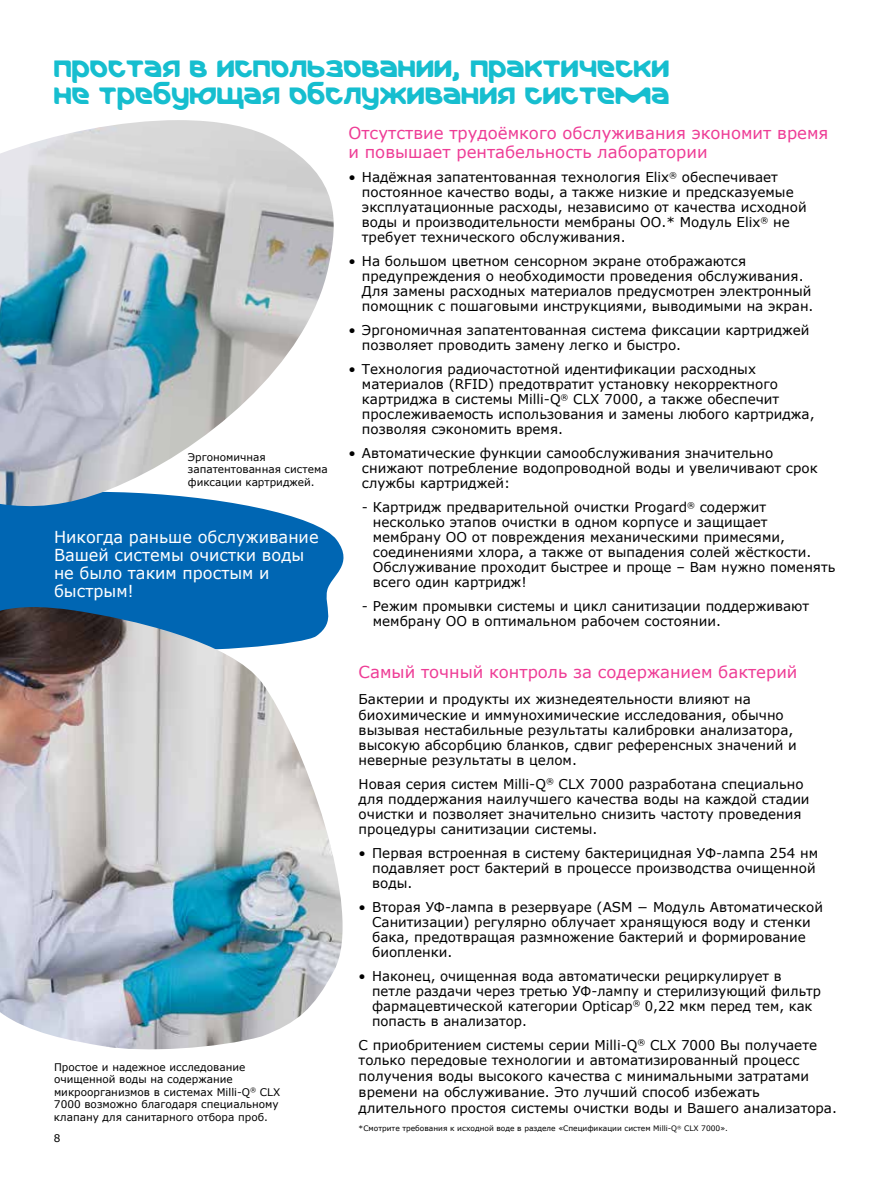
<style>
.page{position:relative;width:891px;height:1188px;background:#fff}
.page>*{position:absolute;margin:0;border:0;box-sizing:border-box;transform-origin:0 0}
.t1{font:24px/27px "Merck";color:#16becf}
.t2{font:16.5px/19.5px "Verdana";color:#ee3d96}
.t3{font:16.5px/18px "Verdana";color:#fff}
.t4{font:13.5px/15px "Verdana";color:#000}
.t5{font:10.5px/12.6px "Verdana";color:#000}
.t6{font:7.5px "Verdana";color:#000}
</style>
<div class="page">
<div style="left:0;top:509px;width:344px;height:98px;background:#0066b3"></div>
<img style="left:0;top:120px;width:334px;height:389px">
<img style="left:0;top:607px;width:343px;height:443px">
<h1 class="t1" style="left:54px;top:52px;width:618px">Простая в использовании, практически не требующая обслуживания система</h1>
<p class="t2" style="left:348px;top:123px;width:482px">Отсутствие трудоёмкого обслуживания экономит время и повышает рентабельность лаборатории</p>
<p class="t4" style="left:362px;top:170px;width:446px;text-indent:-14px">• Надёжная запатентованная технология Elix<sup>®</sup> обеспечивает постоянное качество воды, а также низкие и предсказуемые эксплуатационные расходы, независимо от качества исходной воды и производительности мембраны ОО.* Модуль Elix<sup>®</sup> не требует технического обслуживания.</p>
<p class="t4" style="left:362px;top:254px;width:453px;text-indent:-14px">• На большом цветном сенсорном экране отображаются предупреждения о необходимости проведения обслуживания.<br>Для замены расходных материалов предусмотрен электронный помощник с пошаговыми инструкциями, выводимыми на экран.</p>
<p class="t4" style="left:362px;top:323px;width:449px;text-indent:-14px">• Эргономичная запатентованная система фиксации картриджей позволяет проводить замену легко и быстро.</p>
<p class="t4" style="left:362px;top:362px;width:454px;text-indent:-13px">• Технология радиочастотной идентификации расходных материалов (RFID) предотвратит установку некорректного картриджа в системы Milli-Q<sup>®</sup> CLX 7000, а также обеспечит прослеживаемость использования и замены любого картриджа, позволяя сэкономить время.</p>
<p class="t4" style="left:362px;top:446px;width:457px;text-indent:-14px">• Автоматические функции самообслуживания значительно снижают потребление водопроводной воды и увеличивают срок службы картриджей:</p>
<p class="t4" style="left:373px;top:500px;width:464px;text-indent:-11px">- Картридж предварительной очистки Progard<sup>®</sup> содержит несколько этапов очистки в одном корпусе и защищает мембрану ОО от повреждения механическими примесями, соединениями хлора, а также от выпадения солей жёсткости.<br>Обслуживание проходит быстрее и проще – Вам нужно поменять всего один картридж!</p>
<p class="t4" style="left:373px;top:599px;width:438px;text-indent:-11px">- Режим промывки системы и цикл санитизации поддерживают мембрану ОО в оптимальном рабочем состоянии.</p>
<p class="t2" style="left:359px;top:662px;width:440px">Самый точный контроль за содержанием бактерий</p>
<p class="t4" style="left:359px;top:691px;width:440px">Бактерии и продукты их жизнедеятельности влияют на биохимические и иммунохимические исследования, обычно вызывая нестабильные результаты калибровки анализатора, высокую абсорбцию бланков, сдвиг референсных значений и неверные результаты в целом.</p>
<p class="t4" style="left:359px;top:776px;width:452px">Новая серия систем Milli-Q<sup>®</sup> CLX 7000 разработана специально для поддержания наилучшего качества воды на каждой стадии очистки и позволяет значительно снизить частоту проведения процедуры санитизации системы.</p>
<p class="t4" style="left:372px;top:845px;width:447px;text-indent:-14px">• Первая встроенная в систему бактерицидная УФ-лампа 254 нм подавляет рост бактерий в процессе производства очищенной воды.</p>
<p class="t4" style="left:372px;top:899px;width:452px;text-indent:-14px">• Вторая УФ-лампа в резервуаре (ASM − Модуль Автоматической Санитизации) регулярно облучает хранящуюся воду и стенки бака, предотвращая размножение бактерий и формирование биопленки.</p>
<p class="t4" style="left:372px;top:968px;width:450px;text-indent:-13px">• Наконец, очищенная вода автоматически рециркулирует в петле раздачи через третью УФ-лампу и стерилизующий фильтр фармацевтической категории Opticap<sup>®</sup> 0,22 мкм перед тем, как попасть в анализатор.</p>
<p class="t4" style="left:359px;top:1037px;width:480px;line-height:15.9px">С приобритением системы серии Milli-Q<sup>®</sup> CLX 7000 Вы получаете только передовые технологии и автоматизированный процесс получения воды высокого качества с минимальными затратами времени на обслуживание. Это лучший способ избежать длительного простоя системы очистки воды и Вашего анализатора.</p>
<p class="t6" style="left:359px;top:1123px;width:371px">*Смотрите требования к исходной воде в разделе «Спецификации систем Milli-Q<sup>®</sup> CLX 7000».</p>
<p class="t5" style="left:188px;top:450px;width:141px">Эргономичная запатентованная система фиксации картриджей.</p>
<p class="t3" style="left:54px;top:527px;width:266px">Никогда раньше обслуживание<br>Вашей системы очистки воды не было таким простым и быстрым!</p>
<p class="t5" style="left:54px;top:1060px;width:228px">Простое и надежное исследование очищенной воды на содержание микроорганизмов в системах Milli-Q<sup>®</sup> CLX 7000 возможно благодаря специальному клапану для санитарного отбора проб.</p>
<p class="t5" style="left:54px;top:1131px;width:8px">8</p>
</div>
